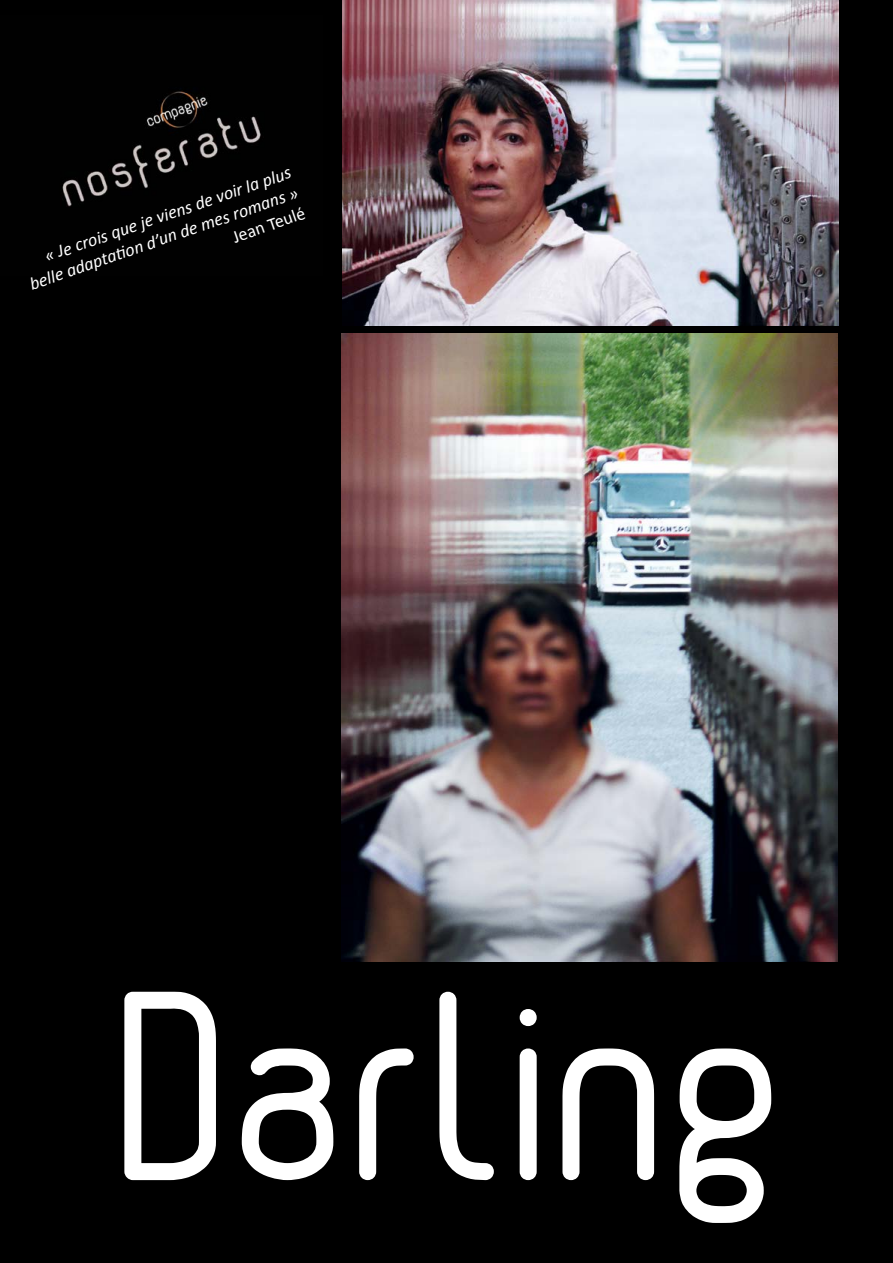
<style>
.page{position:relative;width:893px;height:1263px;background:#000}
.page>*{position:absolute;margin:0;border:0;box-sizing:border-box;transform-origin:0 0}
.t1{font:258px "Genikas";color:#fff}
.t2{font:italic 18px/21.6px "Calibri";color:#fff;text-align:right}
.t3{font:18px "Calibri";color:#fff}
</style>
<div class="page">
<div style="left:0;top:15px;width:322px;height:260px;background:#010101"></div>
<img style="left:342px;top:0;width:497px;height:325px">
<img style="left:341px;top:334px;width:496px;height:628px">
<p class="t2" style="left:19px;top:253px;width:284px;rotate:-19deg">« Je crois que je viens de voir la plus belle adaptati on d’un de mes romans »</p>
<p class="t3" style="left:230px;top:226px;width:77px;rotate:-19deg">Jean Teulé</p>
<h1 class="t1" style="left:124px;top:980px;width:674px">Darling</h1>
</div>
